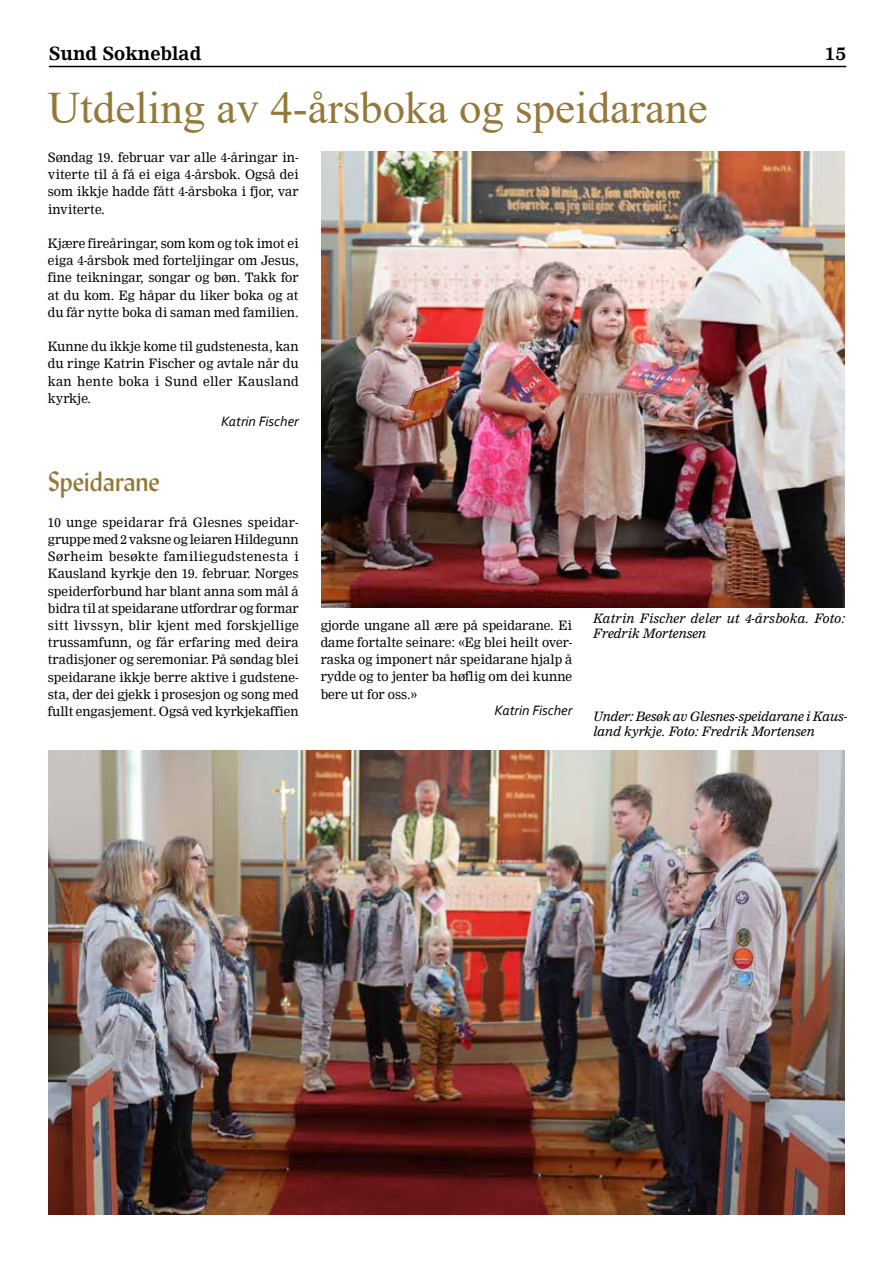
<style>
.page{position:relative;width:893px;height:1263px;background:#fff}
.page>*{position:absolute;margin:0;border:0;box-sizing:border-box;transform-origin:0 0}
.t1{font:45px "Times New Roman";color:#94793a}
.t2{font:27px "Lydian";color:#94793a}
.t3{font:700 18px "Nimrod";color:#000}
.t4{font:italic 14.25px "Corbel";color:#000}
.t5{font:12.75px/17.2px "Nimrod";color:#000;text-align:justify}
.t6{font:italic 12.75px/15px "Nimrod";color:#000}
</style>
<div class="page">
<hr style="left:49px;top:66px;width:797px;height:1px;background:#000">
<img style="left:321px;top:151px;width:523px;height:456px">
<img style="left:48px;top:751px;width:797px;height:463px">
<h3 class="t3" style="left:49px;top:43px;width:154px">Sund Sokneblad</h3>
<h3 class="t3" style="left:825px;top:43px;width:23px">15</h3>
<h1 class="t1" style="left:48px;top:76px;width:661px">Utdeling av 4-årsboka og speidarane</h1>
<p class="t5" style="left:48px;top:149px;width:252px">Søndag 19. februar var alle 4-åringar in&shy;viterte til å få ei eiga 4-årsbok. Også dei som ikkje hadde fått 4-årsboka i fjor, var inviterte.</p>
<p class="t5" style="left:48px;top:235px;width:252px">Kjære fireåringar, som kom og tok imot ei eiga 4-årsbok med forteljingar om Jesus, fine teikningar, songar og bøn. Takk for at du kom. Eg håpar du liker boka og at du får nytte boka di saman med familien.</p>
<p class="t5" style="left:48px;top:338px;width:252px">Kunne du ikkje kome til gudstenesta, kan du ringe Katrin Fischer og avtale når du kan hente boka i Sund eller Kausland kyrkje.</p>
<h2 class="t2" style="left:48px;top:465px;width:113px">Speidarane</h2>
<p class="t4" style="left:221px;top:413px;width:79px">Katrin Fischer</p>
<p class="t5" style="left:48px;top:513px;width:252px">10 unge speidarar frå Glesnes speidar&shy;gruppe med 2 vaksne og leiaren Hildegunn Sørheim besøkte familiegudstenesta i Kausland kyrkje den 19. februar. Norges speiderforbund har blant anna som mål å bidra til at speidarane utfordrar og formar sitt livssyn, blir kjent med forskjellige trussamfunn, og får erfaring med deira tradisjoner og seremoniar. På søndag blei speidarane ikkje berre aktive i gudstene&shy;sta, der dei gjekk i prosesjon og song med fullt engasjement. Også ved kyrkjekaffien</p>
<p class="t5" style="left:321px;top:617px;width:253px">gjorde ungane all ære på speidarane. Ei dame fortalte seinare: «Eg blei heilt over&shy;raska og imponert når speidarane hjalp å rydde og to jenter ba høflig om dei kunne bere ut for oss.»</p>
<p class="t4" style="left:495px;top:702px;width:79px">Katrin Fischer</p>
<p class="t6" style="left:593px;top:611px;width:253px">Katrin Fischer deler ut 4-årsboka. Foto:<br>Fredrik Mortensen</p>
<p class="t6" style="left:593px;top:709px;width:256px">Under: Besøk av Glesnes-speidarane i Kaus&shy;land kyrkje. Foto: Fredrik Mortensen</p>
</div>
